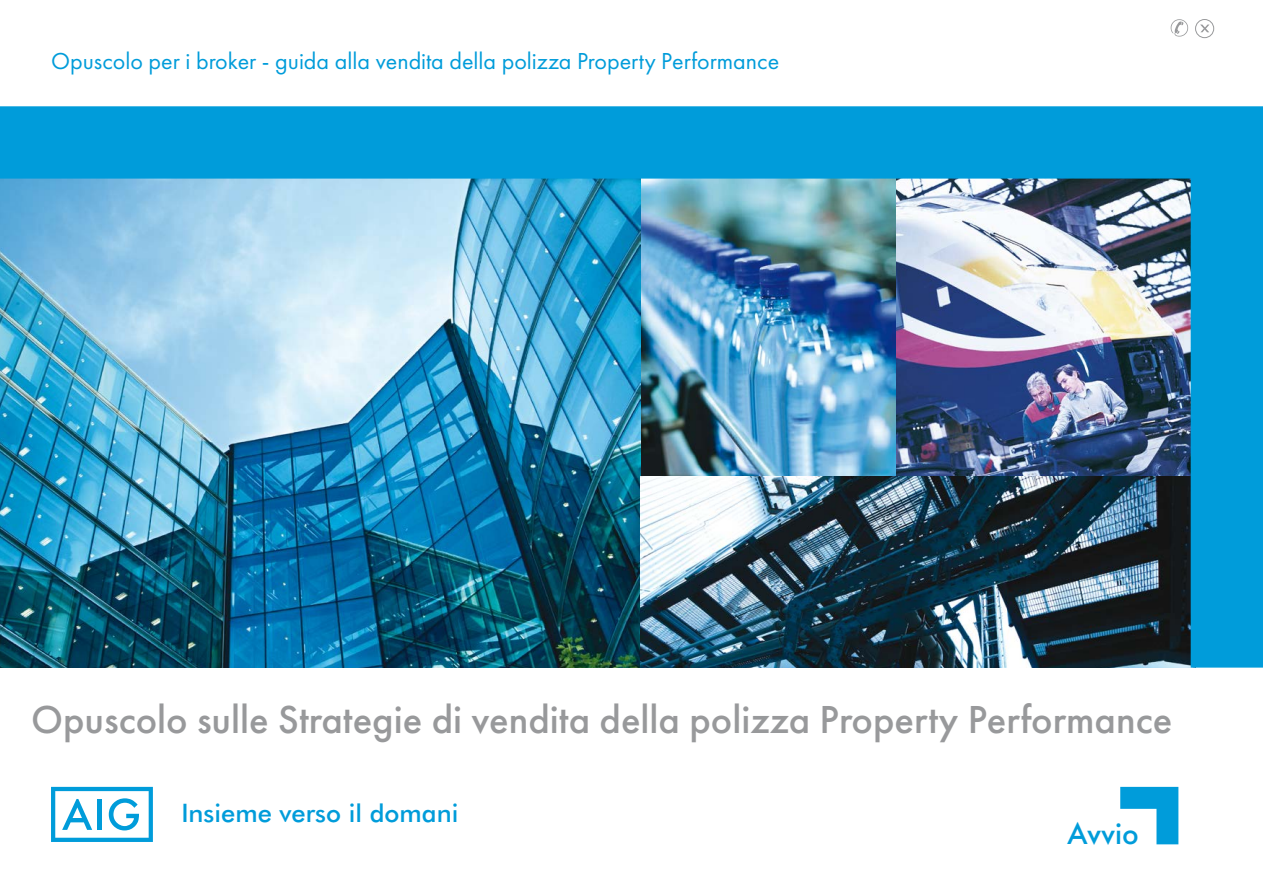
<style>
.page{position:relative;width:1263px;height:893px;background:#fff}
.page>*{position:absolute;margin:0;border:0;box-sizing:border-box;transform-origin:0 0}
.t1{font:500 40.5px "Futura PT";color:#98999b}
.t2{font:500 31.5px "Futura PT";color:#009cda}
.t3{font:500 25.5px "AIG Futura";color:#009cda}
.t4{font:24px "Futura PT";color:#009cda}
</style>
<div class="page">
<svg style="left:1171px;top:19px;width:17px;height:18px"></svg>
<div style="left:1195px;top:19px;width:19px;height:19px;border:1px solid #98999b;border-radius:50%"></div>
<svg style="left:1200px;top:25px;width:9px;height:7px"></svg>
<svg style="left:51px;top:787px;width:102px;height:55px"></svg>
<svg style="left:1120px;top:787px;width:58px;height:57px"></svg>
<img style="left:0;top:106px;width:1263px;height:562px">
<p class="t4" style="left:51px;top:47px;width:730px">Opuscolo per i broker - guida alla vendita della polizza Property Performance</p>
<h1 class="t1" style="left:31px;top:695px;width:1143px">Opuscolo sulle Strategie di vendita della polizza Property Performance</h1>
<p class="t3" style="left:181px;top:797px;width:279px">Insieme verso il domani</p>
<h2 class="t2" style="left:1067px;top:815px;width:73px">Avvio</h2>
</div>
